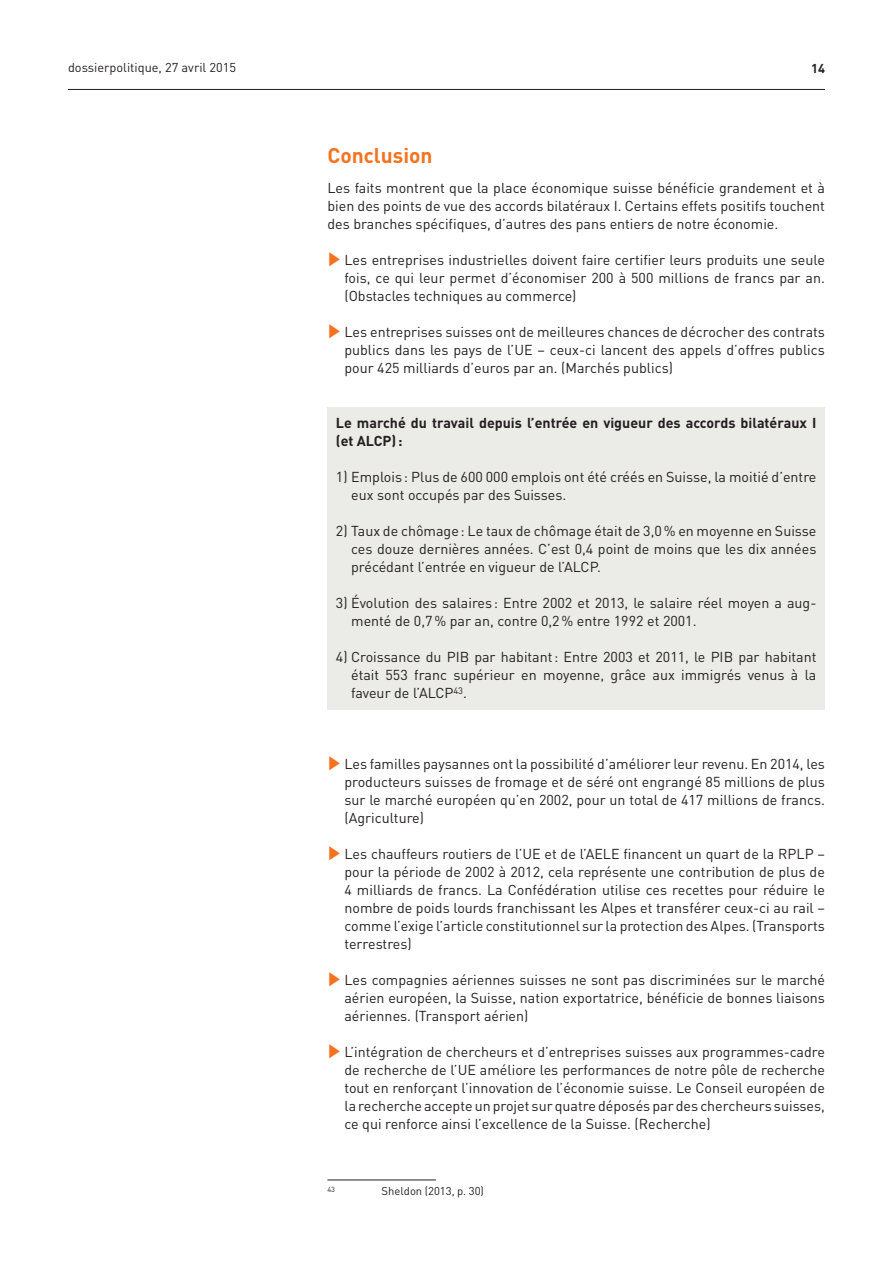
<style>
.page{position:relative;width:893px;height:1263px;background:#fff}
.page>*{position:absolute;margin:0;border:0;box-sizing:border-box;transform-origin:0 0}
.t1{font:700 21px "DIN";color:#f47321}
.t2{font:14.25px/18px "DIN";color:#231f20;text-align:justify}
.t3{font:700 14.25px/18px "DIN";color:#231f20}
.t4{font:12.75px "DIN";color:#231f20}
.t5{font:700 12.75px "DIN";color:#231f20}
.t6{font:11.25px "DIN";color:#231f20}
.t7{font:7.35px "DIN";color:#231f20}
.s1{color:#f47321}
</style>
<div class="page">
<hr style="left:68px;top:89px;width:757px;height:1px;background:#231f20">
<div style="left:327px;top:407px;width:498px;height:303px;background:#ebebe8"></div>
<hr style="left:327px;top:1180px;width:109px;height:1px;background:#231f20">
<p class="t4" style="left:68px;top:60px;width:170px">dossierpolitique, 27 avril 2015</p>
<p class="t5" style="left:811px;top:60px;width:15px">14</p>
<h1 class="t1" style="left:327px;top:142px;width:107px">Conclusion</h1>
<p class="t2" style="left:327px;top:179px;width:499px">Les faits montrent que la place économique suisse bénéficie grandement et à bien des points de vue des accords bilatéraux I. Certains effets positifs touchent des branches spécifiques, d’autres des pans entiers de notre économie.</p>
<p class="t2" style="left:344px;top:250px;width:482px;text-indent:-17px"><span class="s1">✓</span> Les entreprises industrielles doivent faire certifier leurs produits une seule fois, ce qui leur permet d’économiser 200 à 500 millions de francs par an. (Obstacles techniques au commerce)</p>
<p class="t2" style="left:344px;top:322px;width:482px;text-indent:-17px"><span class="s1">✓</span> Les entreprises suisses ont de meilleures chances de décrocher des contrats publics dans les pays de l’UE – ceux-ci lancent des appels d’offres publics pour 425 milliards d’euros par an. (Marchés publics)</p>
<p class="t3" style="left:336px;top:413px;width:482px">Le marché du travail depuis l’entrée en vigueur des accords bilatéraux I (et ALCP):</p>
<p class="t2" style="left:351px;top:467px;width:467px;text-indent:-15px">1) Emplois : Plus de 600 000 emplois ont été créés en Suisse, la moitié d’entre eux sont occupés par des Suisses.</p>
<p class="t2" style="left:351px;top:521px;width:467px;text-indent:-15px">2) Taux de chômage: Le taux de chômage était de 3,0% en moyenne en Suisse ces douze dernières années. C’est 0,4 point de moins que les dix années précédant l’entrée en vigueur de l’ALCP.</p>
<p class="t2" style="left:351px;top:593px;width:467px;text-indent:-15px">3) Évolution des salaires : Entre 2002 et 2013, le salaire réel moyen a aug&shy;menté de 0,7% par an, contre 0,2% entre 1992 et 2001.</p>
<p class="t2" style="left:351px;top:647px;width:467px;text-indent:-15px">4) Croissance du PIB par habitant: Entre 2003 et 2011, le PIB par habitant était 553 franc supérieur en moyenne, grâce aux immigrés venus à la faveur de l’ALCP<sup>43</sup>.</p>
<p class="t2" style="left:344px;top:754px;width:482px;text-indent:-17px"><span class="s1">✓</span> Les familles paysannes ont la possibilité d’améliorer leur revenu. En 2014, les producteurs suisses de fromage et de séré ont engrangé 85 millions de plus sur le marché européen qu’en 2002, pour un total de 417 millions de francs. (Agriculture)</p>
<p class="t2" style="left:344px;top:844px;width:482px;text-indent:-17px"><span class="s1">✓</span> Les chauffeurs routiers de l’UE et de l’AELE financent un quart de la RPLP – pour la période de 2002 à 2012, cela représente une contribution de plus de 4 milliards de francs. La Confédération utilise ces recettes pour réduire le nombre de poids lourds franchissant les Alpes et transférer ceux-ci au rail – comme l’exige l’article constitutionnel sur la protection des Alpes. (Transports terrestres)</p>
<p class="t2" style="left:344px;top:970px;width:482px;text-indent:-17px"><span class="s1">✓</span> Les compagnies aériennes suisses ne sont pas discriminées sur le marché aérien européen, la Suisse, nation exportatrice, bénéficie de bonnes liaisons aériennes. (Transport aérien)</p>
<p class="t2" style="left:344px;top:1042px;width:482px;text-indent:-17px"><span class="s1">✓</span> L’intégration de chercheurs et d’entreprises suisses aux programmes-cadre de recherche de l’UE améliore les performances de notre pôle de recherche tout en renforçant l’innovation de l’économie suisse. Le Conseil européen de la recherche accepte un projet sur quatre déposés par des chercheurs suisses, ce qui renforce ainsi l’excellence de la Suisse. (Recherche)</p>
<p class="t7" style="left:327px;top:1185px;width:9px">43</p>
<p class="t6" style="left:382px;top:1184px;width:104px">Sheldon (2013, p. 30)</p>
</div>
